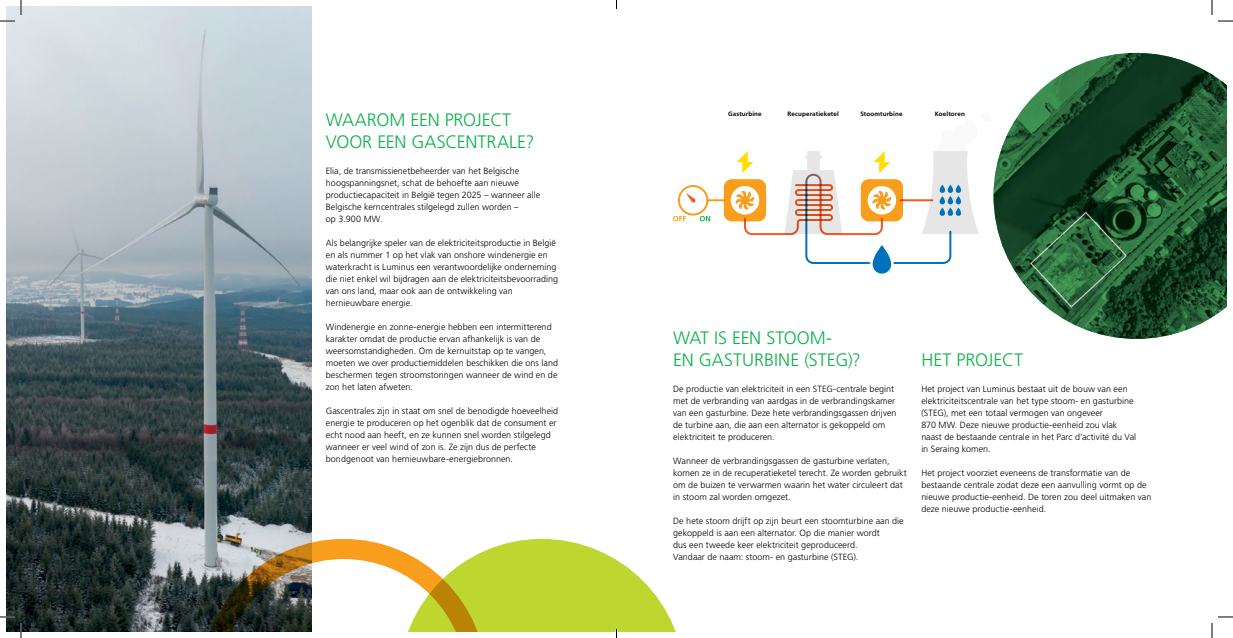
<style>
.page{position:relative;width:1233px;height:638px;background:#fff}
.page>*{position:absolute;margin:0;border:0;box-sizing:border-box;transform-origin:0 0}
.t1{font:300 18px/21.6px "Frutiger";letter-spacing:-.005em;color:#0db14b}
.t2{font:300 9px/12px "Frutiger";letter-spacing:.005em;color:#000}
.t3{font:700 6.3px "Frutiger";letter-spacing:.02em;color:#000}
</style>
<div class="page">
<img style="left:7px;top:7px;width:305px;height:623px">
<img style="left:993px;top:53px;width:233px;height:285px">
<div style="left:724px;top:179px;width:42px;height:42px;background:#f99d1c;border-radius:8px"></div>
<div style="left:678px;top:185px;width:30px;height:30px;border:2px solid #f99d1c;border-radius:50%"></div>
<svg style="left:730px;top:186px;width:29px;height:28px"></svg>
<svg style="left:699px;top:216px;width:11px;height:5px"></svg>
<svg style="left:673px;top:216px;width:13px;height:5px"></svg>
<div style="left:872px;top:245px;width:19px;height:28px;background:#0072bc;border-radius:9px"></div>
<svg style="left:735px;top:151px;width:244px;height:113px"></svg>
<svg style="left:686px;top:193px;width:9px;height:9px"></svg>
<svg style="left:708px;top:199px;width:16px;height:2px"></svg>
<svg style="left:1218px;top:20px;width:15px;height:2px"></svg>
<svg style="left:1218px;top:616px;width:15px;height:1px"></svg>
<svg style="left:0;top:0;width:22px;height:22px"></svg>
<svg style="left:0;top:616px;width:22px;height:21px"></svg>
<svg style="left:1211px;top:0;width:1px;height:15px"></svg>
<svg style="left:1211px;top:623px;width:1px;height:14px"></svg>
<svg style="left:201px;top:538px;width:475px;height:99px"></svg>
<h1 class="t1" style="left:326px;top:109px;width:210px">WAAROM EEN PROJECT<br>VOOR EEN GASCENTRALE?</h1>
<p class="t2" style="left:326px;top:164px;width:216px">Elia, de transmissienetbeheerder van het Belgische hoogspanningsnet, schat de behoefte aan nieuwe productiecapaciteit in België tegen 2025 – wanneer alle Belgische kerncentrales stilgelegd zullen worden –<br>op 3.900 MW.</p>
<p class="t2" style="left:326px;top:236px;width:234px">Als belangrijke speler van de elektriciteitsproductie in België en als nummer 1 op het vlak van onshore windenergie en waterkracht is Luminus een verantwoordelijke onderneming die niet enkel wil bijdragen aan de elektriciteitsbevoorrading van ons land, maar ook aan de ontwikkeling van hernieuwbare energie.</p>
<p class="t2" style="left:326px;top:320px;width:234px">Windenergie en zonne-energie hebben een intermitterend karakter omdat de productie ervan afhankelijk is van de weersomstandigheden. Om de kernuitstap op te vangen, moeten we over productiemiddelen beschikken die ons land beschermen tegen stroomstoringen wanneer de wind en de zon het laten afweten.</p>
<p class="t2" style="left:326px;top:404px;width:234px">Gascentrales zijn in staat om snel de benodigde hoeveelheid energie te produceren op het ogenblik dat de consument er echt nood aan heeft, en ze kunnen snel worden stilgelegd wanneer er veel wind of zon is. Ze zijn dus de perfecte bondgenoot van hernieuwbare-energiebronnen.</p>
<p class="t3" style="left:728px;top:110px;width:35px">Gasturbine</p>
<p class="t3" style="left:787px;top:110px;width:53px">Recuperatieketel</p>
<p class="t3" style="left:860px;top:110px;width:44px">Stoomturbine</p>
<p class="t3" style="left:934px;top:110px;width:32px">Koeltoren</p>
<h1 class="t1" style="left:673px;top:327px;width:189px">WAT IS EEN STOOM-<br>EN GASTURBINE (STEG)?</h1>
<p class="t2" style="left:673px;top:382px;width:225px">De productie van elektriciteit in een STEG-centrale begint met de verbranding van aardgas in de verbrandingskamer van een gasturbine. Deze hete verbrandingsgassen drijven de turbine aan, die aan een alternator is gekoppeld om elektriciteit te produceren.</p>
<p class="t2" style="left:673px;top:454px;width:235px">Wanneer de verbrandingsgassen de gasturbine verlaten, komen ze in de recuperatieketel terecht. Ze worden gebruikt om de buizen te verwarmen waarin het water circuleert dat in stoom zal worden omgezet.</p>
<p class="t2" style="left:673px;top:514px;width:232px">De hete stoom drijft op zijn beurt een stoomturbine aan die gekoppeld is aan een alternator. Op die manier wordt<br>dus een tweede keer elektriciteit geproduceerd.<br>Vandaar de naam: stoom- en gasturbine (STEG).</p>
<h1 class="t1" style="left:921px;top:348px;width:103px">HET PROJECT</h1>
<p class="t2" style="left:921px;top:382px;width:216px">Het project van Luminus bestaat uit de bouw van een elektriciteitscentrale van het type stoom- en gasturbine (STEG), met een totaal vermogen van ongeveer<br>870 MW. Deze nieuwe productie-eenheid zou vlak naast de bestaande centrale in het Parc d’activité du Val in Seraing komen.</p>
<p class="t2" style="left:921px;top:466px;width:231px">Het project voorziet eveneens de transformatie van de bestaande centrale zodat deze een aanvulling vormt op de nieuwe productie-eenheid. De toren zou deel uitmaken van deze nieuwe productie-eenheid.</p>
</div>
